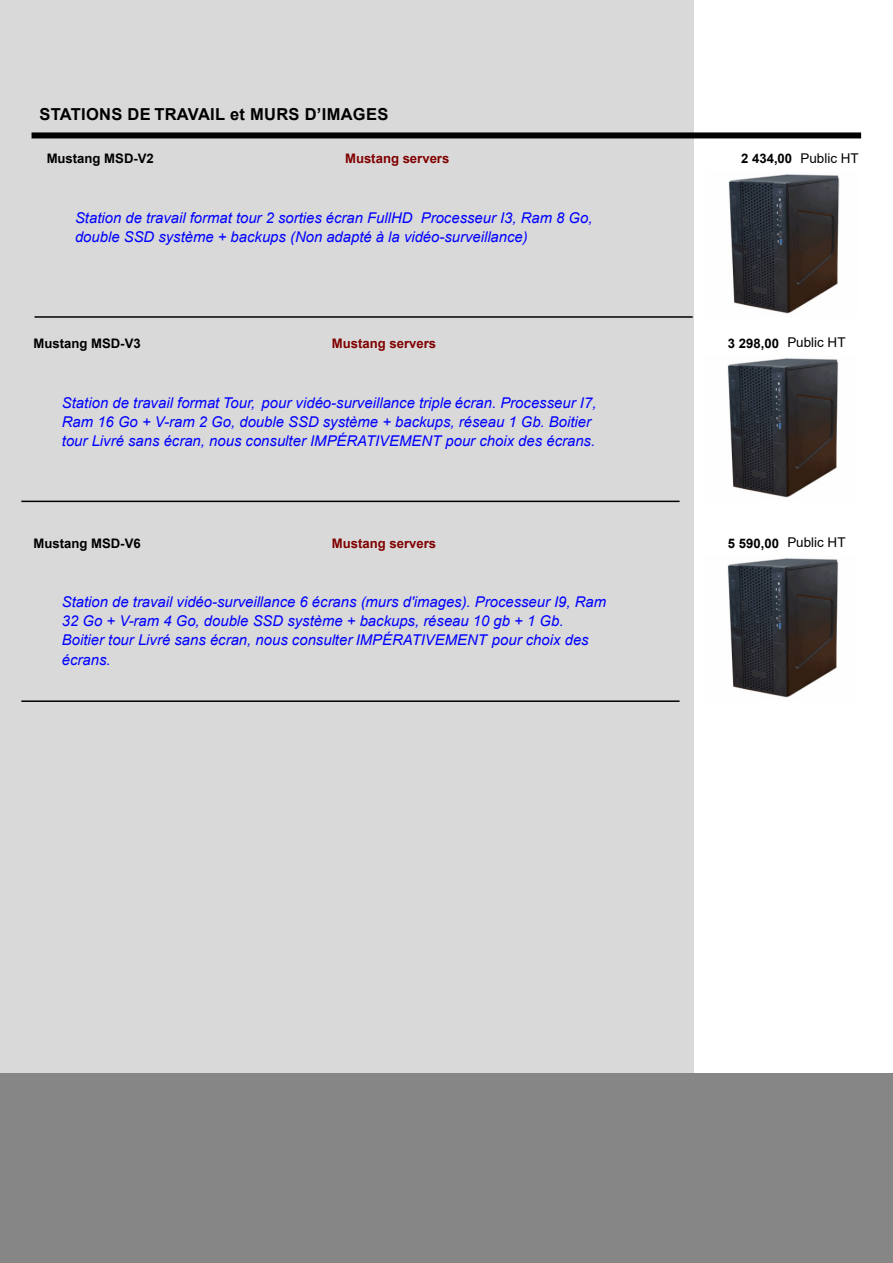
<style>
.page{position:relative;width:893px;height:1263px;background:#fff}
.page>*{position:absolute;margin:0;border:0;box-sizing:border-box;transform-origin:0 0}
.t1{font:700 16.5px "Arial";letter-spacing:.02em;color:#000}
.t2{font:italic 14.85px/19px "Arial";color:#00f}
.t3{font:13.35px "Arial";color:#000}
.t4{font:700 13.2px "Arial";color:#800000}
.t5{font:700 13.2px "Arial";color:#000}
.s1{font-weight:700;font-size:13.2px}
</style>
<div class="page">
<div style="left:0;top:0;width:694px;height:1263px;background:#d9d9d9"></div>
<hr style="left:21px;top:501px;width:659px;height:1px;background:#000">
<hr style="left:21px;top:700px;width:659px;height:2px;background:#000">
<img style="left:727px;top:358px;width:112px;height:140px">
<img style="left:727px;top:558px;width:112px;height:140px">
<hr style="left:35px;top:316px;width:658px;height:2px;background:#000">
<div style="left:35px;top:132px;width:823px;height:6px;background:#000"></div>
<img style="left:728px;top:174px;width:112px;height:140px">
<div style="left:0;top:1074px;width:893px;height:189px;background:#868686"></div>
<p class="t1" style="left:39px;top:108px;width:350px">STATIONS DE TRAVAIL et MURS D’IMAGES</p>
<p class="t5" style="left:47px;top:154px;width:109px">Mustang MSD-V2</p>
<p class="t4" style="left:345px;top:154px;width:106px">Mustang servers</p>
<p class="t3" style="left:741px;top:153px;width:119px"><span class="s1">2 434,00</span> Public HT</p>
<p class="t2" style="left:75px;top:210px;width:519px">Station de travail format tour 2 sorties écran FullHD Processeur I3, Ram 8 Go, double SSD système + backups (Non adapté à la vidéo-surveillance)</p>
<p class="t5" style="left:34px;top:338px;width:109px">Mustang MSD-V3</p>
<p class="t4" style="left:332px;top:338px;width:106px">Mustang servers</p>
<p class="t3" style="left:728px;top:338px;width:119px"><span class="s1">3 298,00</span> Public HT</p>
<p class="t2" style="left:62px;top:394px;width:536px">Station de travail format Tour, pour vidéo-surveillance triple écran. Processeur I7,<br>Ram 16 Go + V-ram 2 Go, double SSD système + backups, réseau 1 Gb. Boitier tour Livré sans écran, nous consulter IMPÉRATIVEMENT pour choix des écrans.</p>
<p class="t5" style="left:34px;top:538px;width:109px">Mustang MSD-V6</p>
<p class="t4" style="left:332px;top:538px;width:106px">Mustang servers</p>
<p class="t3" style="left:728px;top:537px;width:119px"><span class="s1">5 590,00</span> Public HT</p>
<p class="t2" style="left:62px;top:594px;width:546px">Station de travail vidéo-surveillance 6 écrans (murs d'images). Processeur I9, Ram 32 Go + V-ram 4 Go, double SSD système + backups, réseau 10 gb + 1 Gb.<br>Boitier tour Livré sans écran, nous consulter IMPÉRATIVEMENT pour choix des écrans.</p>
</div>
